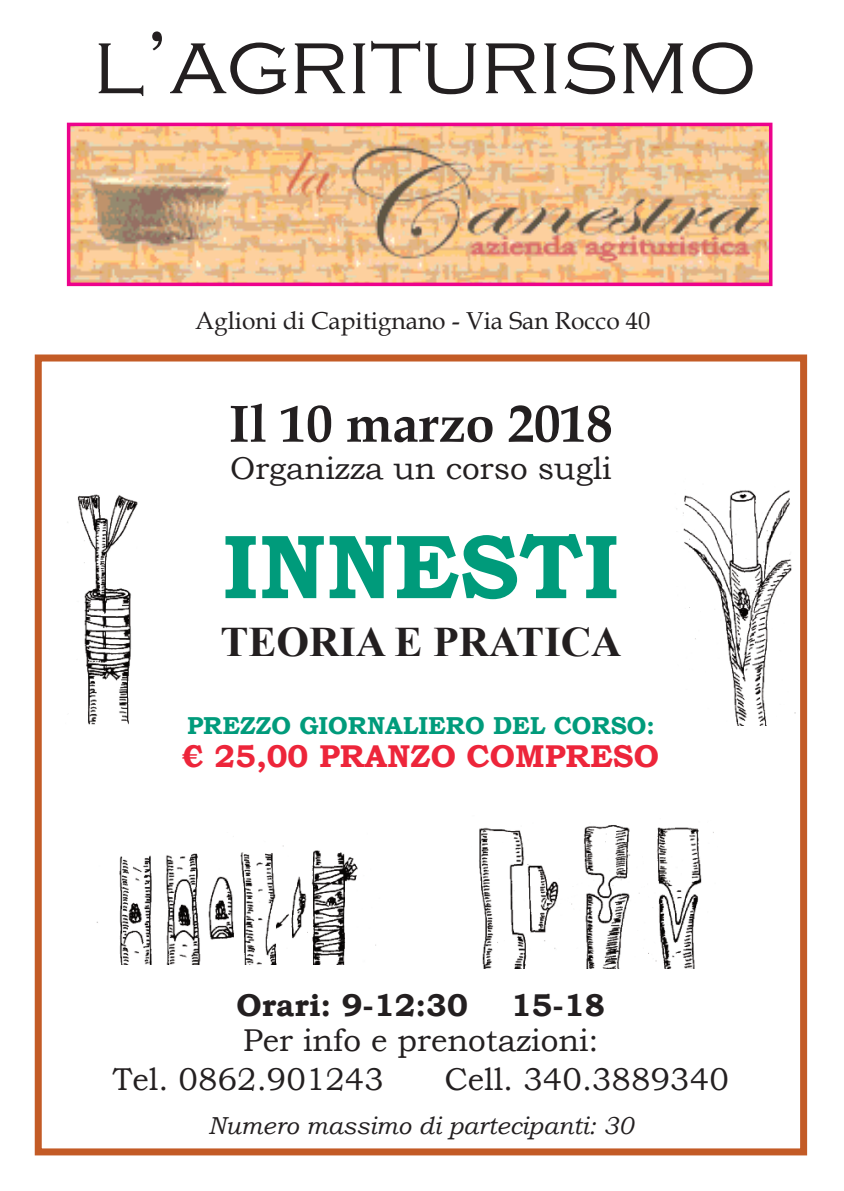
<style>
.page{position:relative;width:844px;height:1191px;background:#fff}
.page>*{position:absolute;margin:0;border:0;box-sizing:border-box;transform-origin:0 0}
.t1{font:300 91px "Copperplate Gothic";color:#231f20}
.t2{font:700 91px "Bookman Old Style";color:#009b7b}
.t3{font:700 52.5px "Book Antiqua";color:#231f20}
.t4{font:700 42px "Times New Roman";color:#231f20}
.t5{font:31.5px/38.5px "Bookman Old Style";color:#231f20}
.t6{font:700 31.5px "Bookman Old Style";color:#ed253a}
.t7{font:700 31.5px "Bookman Old Style";color:#231f20}
.t8{font:24.5px "Book Antiqua";color:#231f20}
.t9{font:italic 24.5px "Bookman Old Style";color:#231f20}
.t10{font:700 24.5px "Bookman Old Style";color:#009b7b}
</style>
<div class="page">
<img style="left:72px;top:128px;width:695px;height:153px">
<div style="left:67px;top:123px;width:705px;height:163px;border:4px solid #ed028c"></div>
<div style="left:35px;top:354px;width:771px;height:801px;border:7px solid #c35b26"></div>
<img style="left:96px;top:845px;width:280px;height:119px">
<img style="left:479px;top:825px;width:235px;height:143px">
<img style="left:67px;top:494px;width:71px;height:230px">
<img style="left:676px;top:490px;width:120px;height:235px">
<h1 class="t1" style="left:93px;top:14px;width:664px">l’agriturismo</h1>
<p class="t8" style="left:195px;top:306px;width:457px">Aglioni di Capitignano - Via San Rocco 40</p>
<h2 class="t3" style="left:229px;top:393px;width:385px">Il 10 marzo 2018</h2>
<p class="t5" style="left:230px;top:448px;width:383px">Organizza un corso sugli</p>
<h1 class="t2" style="left:222px;top:512px;width:398px">INNESTI</h1>
<h3 class="t4" style="left:220px;top:618px;width:402px">TEORIA E PRATICA</h3>
<p class="t10" style="left:187px;top:711px;width:469px">PREZZO GIORNALIERO DEL CORSO:</p>
<p class="t6" style="left:183px;top:737px;width:477px">€ 25,00 PRANZO COMPRESO</p>
<p class="t7" style="left:236px;top:986px;width:233px">ORARI: 9-12:30</p>
<p class="t7" style="left:510px;top:986px;width:96px">15-18</p>
<p class="t5" style="left:113px;top:1020px;width:487px;text-indent:130px">Per info e prenotazioni:<br>Tel. 0862.901243</p>
<p class="t5" style="left:444px;top:1059px;width:286px">Cell. 340.3889340</p>
<p class="t9" style="left:208px;top:1110px;width:427px">Numero massimo di partecipanti: 30</p>
</div>
